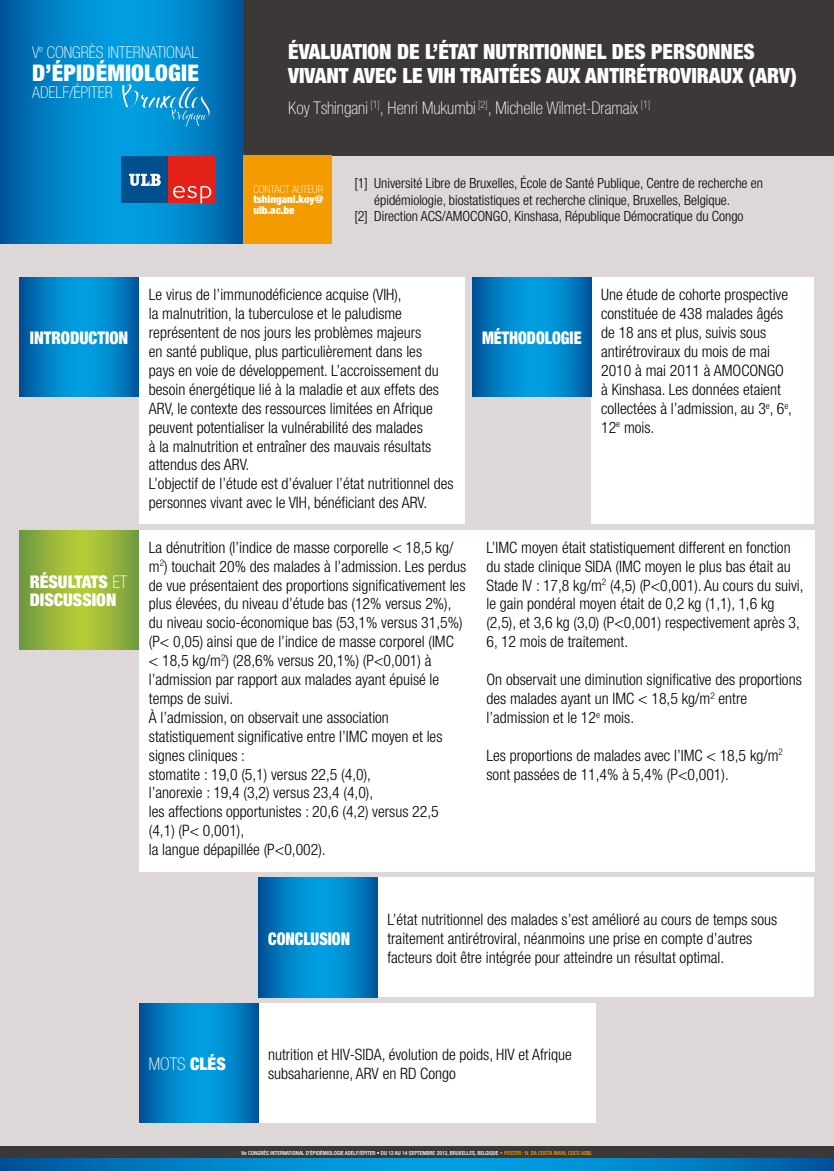
<style>
.page{position:relative;width:834px;height:1171px;background:#fff}
.page>*{position:absolute;margin:0;border:0;box-sizing:border-box;transform-origin:0 0}
.t1{font:900 condensed 22.96px "Helvetica Neue";letter-spacing:.01em;color:#fff}
.t2{font:900 condensed 21px/24.5px "Helvetica Neue";color:#fff}
.t3{font:100 condensed 17.5px "Helvetica Neue";color:#fff}
.t4{font:900 condensed 17.5px "Helvetica Neue";color:#fff;scale:.9 1}
.t5{font:900 condensed 17.5px/17.5px "Helvetica Neue";color:#fff}
.t6{font:900 condensed 17.5px "Helvetica Neue";color:#fff;scale:.94 1}
.t7{font:100 condensed 16.34px "Helvetica Neue";color:#fff}
.t8{font:300 condensed 15.75px/18.9px "Helvetica Neue";color:#000}
.t9{font:300 condensed 14px "Helvetica Neue";color:#000}
.t10{font:900 condensed 10.96px/11px "Helvetica Neue";color:#fff}
.t11{font:100 condensed 10.96px "Helvetica Neue";letter-spacing:.045em;color:#fff}
.t12{font:500 condensed 5.6px "Helvetica Neue";color:#fff}
.t13{font:500 condensed 5.6px "Helvetica Neue";color:#f49b00}
.s1{font-weight:100}
.s2{font-weight:900}
.s3{color:#fff}
</style>
<div class="page">
<div style="left:0;top:0;width:833px;height:1171px;background:#ddd8d7"></div>
<div style="left:0;top:0;width:833px;height:155px;background:#3b3837"></div>
<svg style="left:0;top:0;width:243px;height:243px"></svg>
<svg style="left:120px;top:84px;width:91px;height:43px"></svg>
<div style="left:0;top:1146px;width:833px;height:25px;background:#3b3837"></div>
<svg style="left:0;top:1158px;width:833px;height:13px"></svg>
<div style="left:243px;top:155px;width:88px;height:88px;background:#f49b00"></div>
<div style="left:258px;top:1003px;width:337px;height:119px;background:#fff"></div>
<svg style="left:139px;top:1003px;width:119px;height:119px"></svg>
<div style="left:139px;top:278px;width:325px;height:246px;background:#fff"></div>
<svg style="left:20px;top:278px;width:119px;height:119px"></svg>
<div style="left:377px;top:878px;width:437px;height:119px;background:#fff"></div>
<svg style="left:258px;top:878px;width:119px;height:119px"></svg>
<div style="left:591px;top:278px;width:223px;height:246px;background:#fff"></div>
<svg style="left:472px;top:278px;width:119px;height:119px"></svg>
<div style="left:139px;top:530px;width:675px;height:341px;background:#fff"></div>
<svg style="left:20px;top:530px;width:119px;height:119px"></svg>
<div style="left:122px;top:156px;width:46px;height:47px;background:#004f8f"></div>
<svg style="left:129px;top:174px;width:32px;height:12px"></svg>
<div style="left:168px;top:156px;width:47px;height:47px;background:#e32119"></div>
<svg style="left:173px;top:186px;width:38px;height:17px"></svg>
<p class="t7" style="left:32px;top:43px;width:168px">V<sup>e</sup> CONGRÈS INTERNATIONAL</p>
<h1 class="t1" style="left:32px;top:59px;width:168px">D’ÉPIDÉMIOLOGIE</h1>
<p class="t7" style="left:32px;top:83px;width:82px">ADELF/ÉPITER</p>
<h2 class="t2" style="left:288px;top:39px;width:510px">ÉVALUATION DE L’ÉTAT NUTRITIONNEL DES PERSONNES<br>VIVANT AVEC LE VIH TRAITÉES AUX ANTIRÉTROVIRAUX (ARV)</h2>
<p class="t3" style="left:288px;top:98px;width:363px">Koy Tshingani <sup>[1]</sup>, Henri Mukumbi <sup>[2]</sup>, Michelle Wilmet-Dramaix <sup>[1]</sup></p>
<p class="t11" style="left:253px;top:182px;width:7px">contact</p>
<p class="t11" style="left:292px;top:182px;width:30px">auteur</p>
<p class="t10" style="left:253px;top:194px;width:72px">TSHINGANI.KOY@<br>ULB.AC.BE</p>
<p class="t9" style="left:354px;top:175px;width:410px">[1] Université Libre de Bruxelles, École de Santé Publique, Centre de recherche en</p>
<p class="t9" style="left:374px;top:192px;width:357px">épidémiologie, biostatistiques et recherche clinique, Bruxelles, Belgique.</p>
<p class="t9" style="left:354px;top:208px;width:390px">[2] Direction ACS/AMOCONGO, Kinshasa, République Démocratique du Congo</p>
<p class="t6" style="left:30px;top:327px;width:106px">INTRODUCTION</p>
<p class="t5" style="left:30px;top:573px;width:91px">RÉSULTATS <span class="s1">et<br></span>DISCUSSION</p>
<p class="t8" style="left:149px;top:285px;width:306px">Le virus de l’immunodéficience acquise (VIH),<br>la malnutrition, la tuberculose et le paludisme représentent de nos jours les problèmes majeurs<br>en santé publique, plus particulièrement dans les<br>pays en voie de développement. L’accroissement du besoin énergétique lié à la maladie et aux effets des ARV, le contexte des ressources limitées en Afrique peuvent potentialiser la vulnérabilité des malades<br>à la malnutrition et entraîner des mauvais résultats attendus des ARV.<br>L’objectif de l’étude est d’évaluer l’état nutritionnel des personnes vivant avec le VIH, bénéficiant des ARV.</p>
<p class="t4" style="left:482px;top:327px;width:40px">MÉTHODOLOGIE</p>
<p class="t8" style="left:601px;top:285px;width:192px">Une étude de cohorte prospective constituée de 438 malades âgés de 18 ans et plus, suivis sous antirétroviraux du mois de mai<br>2010 à mai 2011 à AMOCONGO à Kinshasa. Les données etaient collectées à l’admission, au 3<sup>e</sup>, 6<sup>e</sup>,<br>12<sup>e</sup> mois.</p>
<p class="t8" style="left:149px;top:537px;width:319px">La dénutrition (l’indice de masse corporelle &lt; 18,5 kg/ m<sup>2</sup>) touchait 20% des malades à l’admission. Les perdus de vue présentaient des proportions significativement les plus élevées, du niveau d’étude bas (12% versus 2%), du niveau socio-économique bas (53,1% versus 31,5%) (P&lt; 0,05) ainsi que de l’indice de masse corporel (IMC &lt; 18,5 kg/m<sup>2</sup>) (28,6% versus 20,1%) (P&lt;0,001) à l’admission par rapport aux malades ayant épuisé le temps de suivi.<br>À l’admission, on observait une association statistiquement significative entre I’IMC moyen et les signes cliniques :<br>stomatite : 19,0 (5,1) versus 22,5 (4,0),<br>l’anorexie : 19,4 (3,2) versus 23,4 (4,0),<br>les affections opportunistes : 20,6 (4,2) versus 22,5 (4,1) (P&lt; 0,001),<br>la langue dépapillée (P&lt;0,002).</p>
<p class="t8" style="left:486px;top:537px;width:318px">L’IMC moyen était statistiquement different en fonction du stade clinique SIDA (IMC moyen le plus bas était au Stade IV : 17,8 kg/m<sup>2</sup> (4,5) (P&lt;0,001). Au cours du suivi, le gain pondéral moyen était de 0,2 kg (1,1), 1,6 kg (2,5), et 3,6 kg (3,0) (P&lt;0,001) respectivement après 3, 6, 12 mois de traitement.</p>
<p class="t8" style="left:486px;top:670px;width:317px">On observait une diminution significative des proportions des malades ayant un IMC &lt; 18,5 kg/m<sup>2</sup> entre l’admission et le 12<sup>e</sup> mois.</p>
<p class="t8" style="left:486px;top:745px;width:298px">Les proportions de malades avec I’IMC &lt; 18,5 kg/m<sup>2 </sup>sont passées de 11,4% à 5,4% (P&lt;0,001).</p>
<p class="t4" style="left:268px;top:927px;width:92px">CONCLUSION</p>
<p class="t8" style="left:387px;top:909px;width:391px">L’état nutritionnel des malades s’est amélioré au cours de temps sous traitement antirétroviral, néanmoins une prise en compte d’autres facteurs doit être intégrée pour atteindre un résultat optimal.</p>
<p class="t3" style="left:149px;top:1054px;width:78px">Mots <span class="s2">CLÉS</span></p>
<p class="t8" style="left:268px;top:1044px;width:305px">nutrition et HIV-SIDA, évolution de poids, HIV et Afrique subsaharienne, ARV en RD Congo</p>
<p class="t12" style="left:241px;top:1149px;width:172px">VE CONGRÈS INTERNATIONAL D’ÉPIDÉMIOLOGIE ADELF/ÉPITER • DU 12 AU 14 SEPTEM</p>
<p class="t12" style="left:426px;top:1149px;width:39px">BRE 2012, BRUXELLES</p>
<p class="t12" style="left:475px;top:1149px;width:6px">, BELGI</p>
<p class="t13" style="left:489px;top:1149px;width:104px"><span class="s3">QUE</span> • POSTER : N. DA COSTA MAYA, CDCS ASBL</p>
</div>
